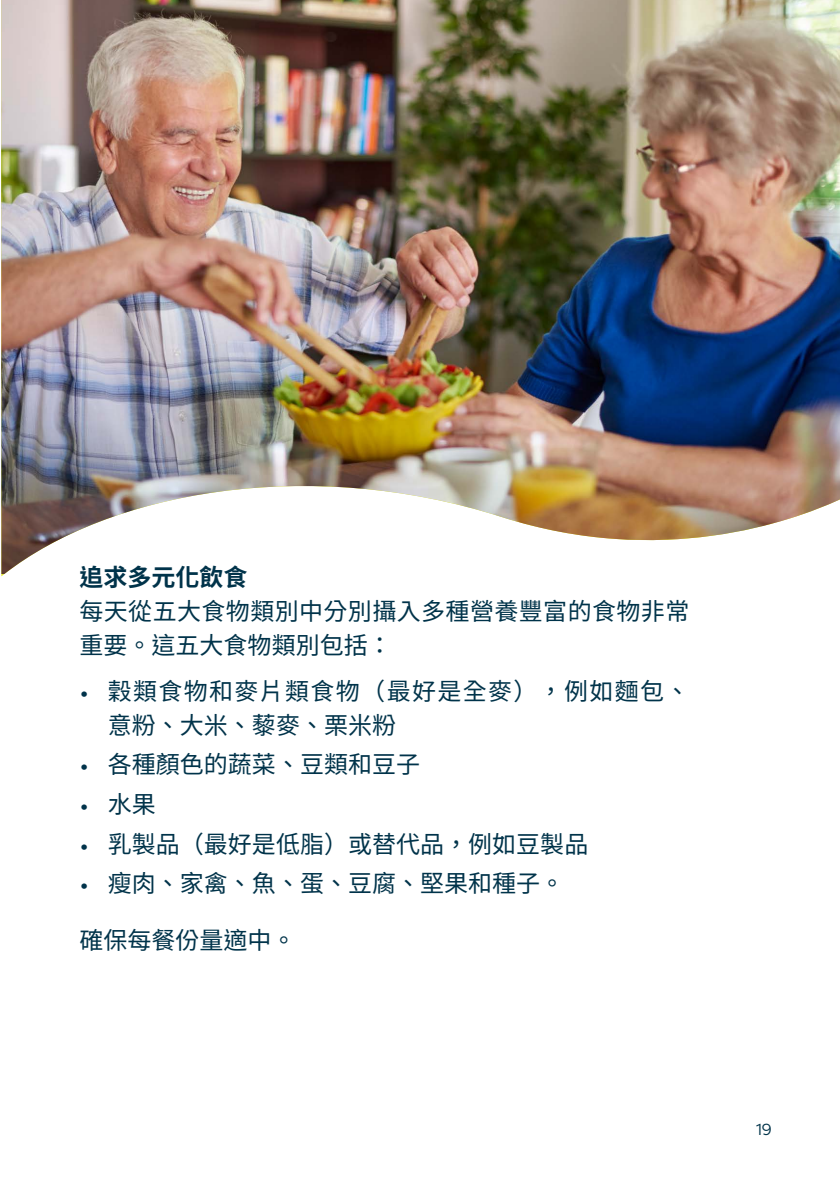
<style>
.page{position:relative;width:840px;height:1191px;background:#fff}
.page>*{position:absolute;margin:0;border:0;box-sizing:border-box;transform-origin:0 0}
.t1{font:24px/34px "Noto Sans CJ Ktc";color:#00334a}
.t2{font:24px/34px "Noto Sans CJ Ktc";letter-spacing:.055em;color:#00334a}
.t3{font:16px "Filson Pro";color:#00334a}
.s1{font-weight:700}
.s2{font-family:"Filson Pro"}
</style>
<div class="page">
<img style="left:79px;top:0;width:760px;height:541px">
<img style="left:1px;top:0;width:78px;height:577px">
<p class="t1" style="left:79px;top:561px;width:611px"><span class="s1">追求多元化飲食<br></span>每天從五大食物類別中分別攝入多種營養豐富的食物非常重要。這五大食物類別包括：</p>
<p class="t2" style="left:108px;top:674px;width:583px;text-indent:-28px"><span class="s2">•</span> 穀類食物和麥片類食物（最好是全麥），例如麵包、意粉、大米、藜麥、栗米粉</p>
<p class="t1" style="left:79px;top:748px;width:342px"><span class="s2">•</span> 各種顏色的蔬菜、豆類和豆子</p>
<p class="t1" style="left:79px;top:788px;width:78px"><span class="s2">•</span> 水果</p>
<p class="t1" style="left:79px;top:827px;width:510px"><span class="s2">•</span> 乳製品（最好是低脂）或替代品，例如豆製品</p>
<p class="t1" style="left:79px;top:867px;width:486px"><span class="s2">•</span> 瘦肉、家禽、魚、蛋、豆腐、堅果和種子。</p>
<p class="t1" style="left:79px;top:924px;width:217px">確保每餐份量適中。</p>
<p class="t3" style="left:755px;top:1118px;width:17px">19</p>
</div>
